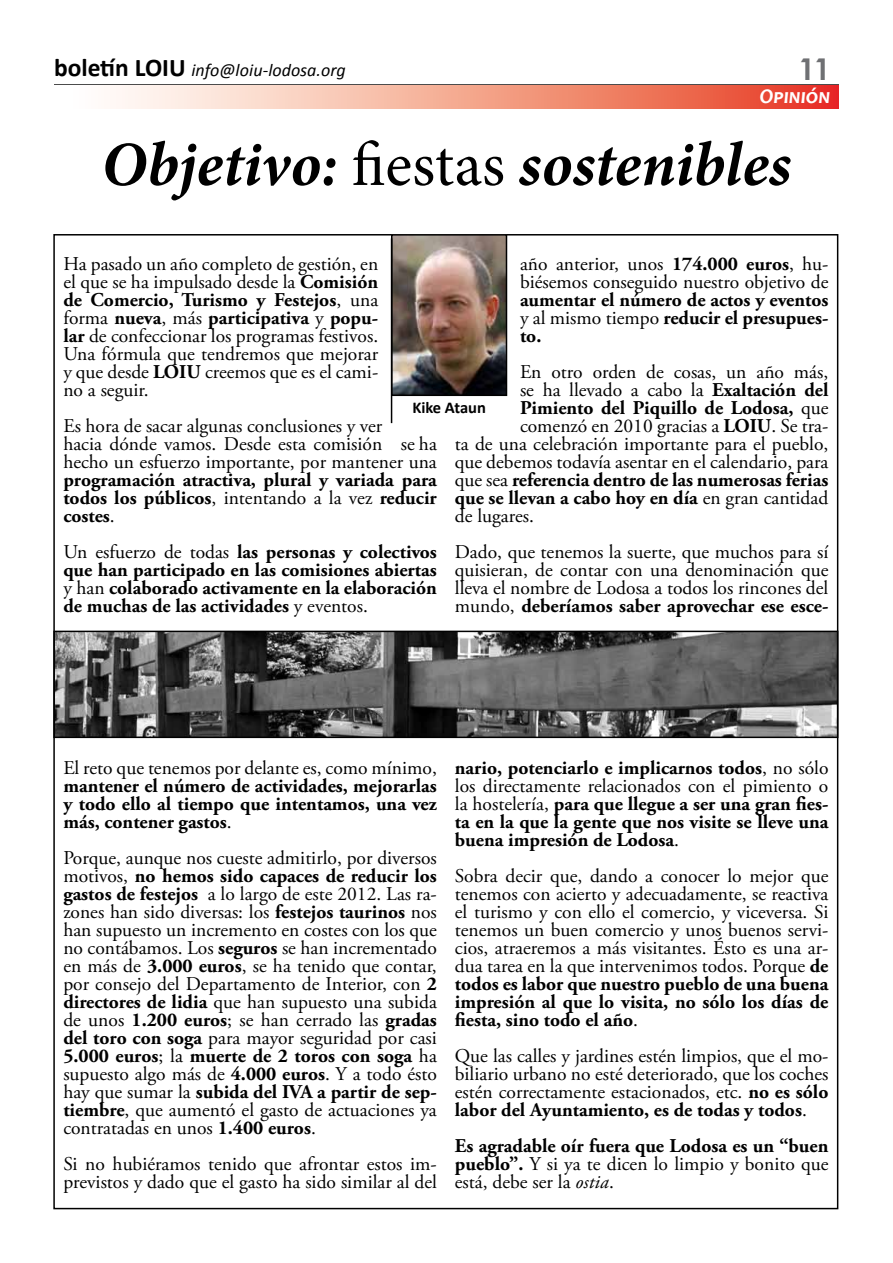
<style>
.page{position:relative;width:893px;height:1263px;background:#fff}
.page>*{position:absolute;margin:0;border:0;box-sizing:border-box;transform-origin:0 0}
.t1{font:italic 700 63px "Minion Pro";letter-spacing:-.005em;color:#000}
.t2{font:700 30px "Century Gothic";color:#6f7073}
.t3{font:italic 700 21px "Candara";color:#fff}
.t4{font:19.5px/18px "Adobe Garamond Pro";color:#000;text-align:justify}
.t5{font:700 19.5px/18px "Adobe Garamond Pro";color:#000;text-align:justify}
.t6{font:italic 18px "Calibri";color:#000}
.t7{font:700 16.5px "Calibri";letter-spacing:-.015em;color:#000}
.s1{font-weight:700;font-style:normal;font-size:25.5px}
.s2{font-weight:400;font-style:normal}
.s3{font-weight:700}
.s4{font-weight:400}
.s5{font-weight:400;font-style:italic}
</style>
<div class="page">
<img style="left:56px;top:634px;width:779px;height:101px">
<div style="left:53px;top:631px;width:785px;height:107px;border:2px solid #000"></div>
<hr style="left:54px;top:84px;width:785px;height:2px;background:#000">
<img style="left:394px;top:237px;width:110px;height:156px">
<div style="left:391px;top:234px;width:116px;height:162px;border:2px solid #000"></div>
<hr style="left:391px;top:238px;width:1px;height:185px;background:#000">
<svg style="left:116px;top:86px;width:723px;height:22px;background:#f39f8c"></svg>
<p class="t6" style="left:54px;top:58px;width:293px"><span class="s1">boletín LOIU</span> info@loiu-lodosa.org</p>
<h2 class="t2" style="left:798px;top:50px;width:33px">11</h2>
<p class="t3" style="left:760px;top:83px;width:72px">Opinión</p>
<h1 class="t1" style="left:101px;top:120px;width:691px">Objetivo: <span class="s2">fiestas</span> sostenibles</h1>
<p class="t4" style="left:520px;top:255px;width:310px">año anterior, unos <span class="s3">174.000 euros</span>, hu&shy;biésemos conseguido nuestro objetivo de</p>
<p class="t5" style="left:520px;top:291px;width:310px">aumentar el número de actos y eventos <span class="s4">y al mismo tiempo</span> reducir el presupues&shy;to.</p>
<p class="t4" style="left:520px;top:363px;width:310px">En otro orden de cosas, un año más,</p>
<p class="t4" style="left:520px;top:381px;width:310px">se ha llevado a cabo la <span class="s3">Exaltación del</span></p>
<p class="t5" style="left:520px;top:399px;width:310px">Pimiento del Piquillo de Lodosa, <span class="s4">que</span></p>
<p class="t4" style="left:520px;top:417px;width:310px">comenzó en 2010 gracias a <span class="s3">LOIU</span>. Se tra-</p>
<p class="t4" style="left:455px;top:435px;width:375px">ta de una celebración importante para el pueblo,</p>
<p class="t4" style="left:455px;top:453px;width:375px">que debemos todavía asentar en el calendario, para</p>
<p class="t5" style="left:455px;top:471px;width:375px"><span class="s4">que sea</span> referencia dentro de las numerosas ferias</p>
<p class="t5" style="left:455px;top:489px;width:375px">que se llevan a cabo hoy en día <span class="s4">en gran cantidad</span></p>
<p class="t4" style="left:455px;top:507px;width:81px">de lugares.</p>
<p class="t4" style="left:455px;top:543px;width:375px">Dado, que tenemos la suerte, que muchos para sí quisieran, de contar con una denominación que lleva el nombre de Lodosa a todos los rincones del mundo, <span class="s3">deberíamos saber aprovechar ese esce-</span></p>
<p class="t4" style="left:63px;top:256px;width:316px">Ha pasado un año completo de gestión, en el que se ha impulsado desde la <span class="s3">Comisión de Comercio, Turismo y Festejos</span>, una forma <span class="s3">nueva</span>, más <span class="s3">participativa</span> y <span class="s3">popu&shy;lar</span> de confeccionar los programas festivos.<br>Una fórmula que tendremos que mejorar y que desde <span class="s3">LOIU</span> creemos que es el cami&shy;no a seguir.</p>
<p class="t4" style="left:63px;top:417px;width:375px;text-align:left">Es hora de sacar algunas conclusiones y ver<br>hacia dónde vamos. Desde esta comisión se ha hecho un esfuerzo importante, por mantener una</p>
<p class="t5" style="left:63px;top:471px;width:375px">programación atractiva, plural y variada para todos los públicos<span class="s4">, intentando a la vez</span> reducir costes<span class="s4">.</span></p>
<p class="t5" style="left:63px;top:543px;width:375px"><span class="s4">Un esfuerzo de todas</span> las personas y colectivos que han participado en las comisiones abiertas <span class="s4">y han</span> colaborado activamente en la elaboración de muchas de las actividades <span class="s4">y eventos.</span></p>
<p class="t7" style="left:412px;top:397px;width:75px">Kike Ataun</p>
<p class="t4" style="left:63px;top:759px;width:375px">El reto que tenemos por delante es, como mínimo,</p>
<p class="t5" style="left:63px;top:777px;width:375px">mantener el número de actividades, mejorarlas y todo ello al tiempo que intentamos, una vez más, contener gastos<span class="s4">.</span></p>
<p class="t4" style="left:63px;top:849px;width:375px">Porque, aunque nos cueste admitirlo, por diversos motivos, <span class="s3">no hemos sido capaces de reducir los gastos de festejos</span> a lo largo de este 2012. Las ra&shy;zones han sido diversas: los <span class="s3">festejos taurinos</span> nos han supuesto un incremento en costes con los que no contábamos. Los <span class="s3">seguros</span> se han incrementado en más de <span class="s3">3.000 euros</span>, se ha tenido que contar, por consejo del Departamento de Interior, con <span class="s3">2 directores de lidia</span> que han supuesto una subida de unos <span class="s3">1.200 euros</span>; se han cerrado las <span class="s3">gradas del toro con soga</span> para mayor seguridad por casi <span class="s3">5.000 euros</span>; la <span class="s3">muerte de 2 toros con soga</span> ha supuesto algo más de <span class="s3">4.000 euros</span>. Y a todo ésto hay que sumar la <span class="s3">subida del IVA a partir de sep&shy;tiembre</span>, que aumentó el gasto de actuaciones ya contratadas en unos <span class="s3">1.400 euros</span>.</p>
<p class="t4" style="left:63px;top:1155px;width:375px">Si no hubiéramos tenido que afrontar estos im&shy;previstos y dado que el gasto ha sido similar al del</p>
<p class="t5" style="left:455px;top:759px;width:375px">nario, potenciarlo e implicarnos todos<span class="s4">, no sólo los directamente relacionados con el pimiento o la hostelería,</span> para que llegue a ser una gran fies&shy;ta en la que la gente que nos visite se lleve una buena impresión de Lodosa<span class="s4">.</span></p>
<p class="t4" style="left:455px;top:867px;width:375px">Sobra decir que, dando a conocer lo mejor que tenemos con acierto y adecuadamente, se reactiva el turismo y con ello el comercio, y viceversa. Si tenemos un buen comercio y unos buenos servi&shy;cios, atraeremos a más visitantes. Ésto es una ar&shy;dua tarea en la que intervenimos todos. Porque <span class="s3">de todos es labor que nuestro pueblo de una buena impresión al que lo visita, no sólo los días de fiesta, sino todo el año</span>.</p>
<p class="t4" style="left:455px;top:1047px;width:375px">Que las calles y jardines estén limpios, que el mo&shy;biliario urbano no esté deteriorado, que los coches estén correctamente estacionados, etc. <span class="s3">no es sólo labor del Ayuntamiento, es de todas y todos</span>.</p>
<p class="t5" style="left:455px;top:1137px;width:375px">Es agradable oír fuera que Lodosa es un “buen pueblo”. <span class="s4">Y si ya te dicen lo limpio y bonito que está, debe ser la</span> <span class="s5">ostia</span><span class="s4">.</span></p>
</div>
